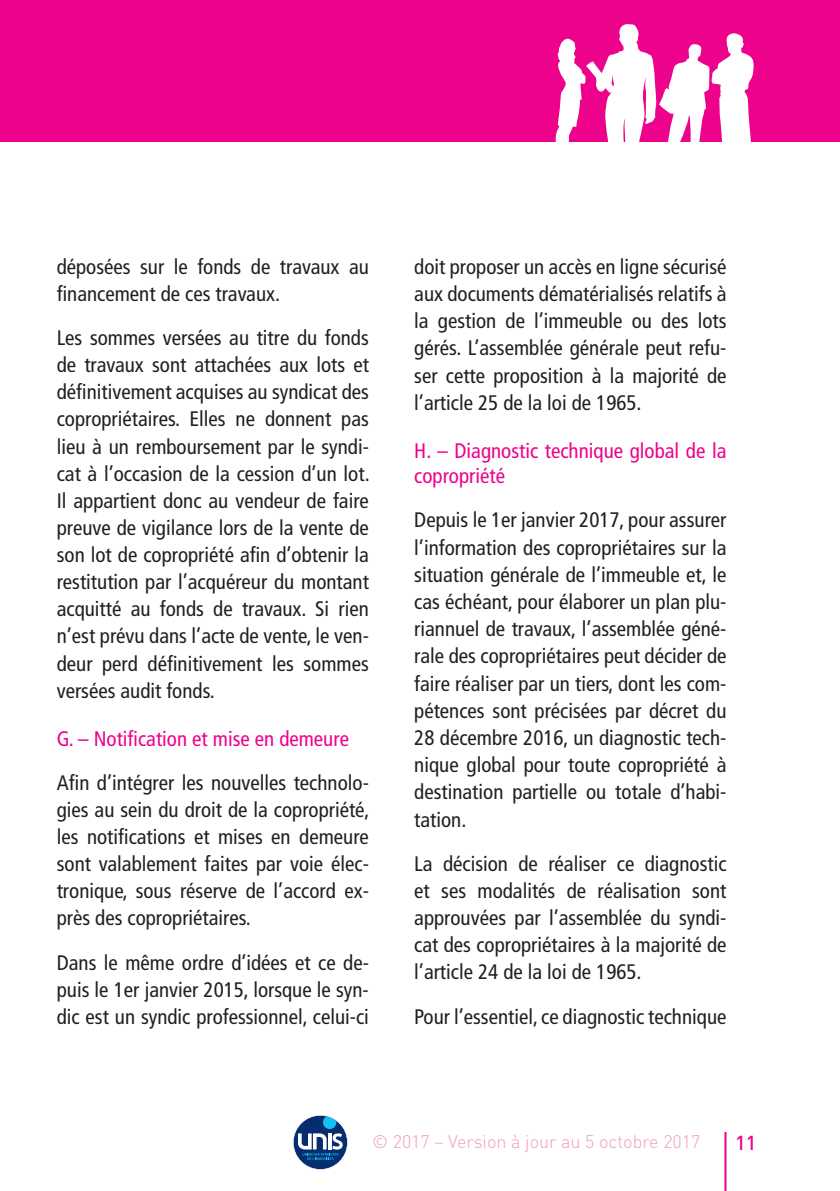
<style>
.page{position:relative;width:840px;height:1191px;background:#fff}
.page>*{position:absolute;margin:0;border:0;box-sizing:border-box;transform-origin:0 0}
.t1{font:condensed 21px/27.2px "Frutiger";color:#231f20;text-align:justify}
.t2{font:condensed 21px/25.4px "Frutiger";color:#ed028c}
.t3{font:500 20px "DIN Pro";color:#ed028c}
.t4{font:300 18px "DIN Pro";color:#f499c2}
</style>
<div class="page">
<div style="left:0;top:0;width:839px;height:142px;background:#ed028c"></div>
<hr style="left:724px;top:1132px;width:2px;height:59px;background:#ed028c">
<svg style="left:555px;top:24px;width:198px;height:118px"></svg>
<svg style="left:293px;top:1115px;width:54px;height:54px"></svg>
<p class="t1" style="left:57px;top:253px;width:313px">déposées sur le fonds de travaux au financement de ces travaux.</p>
<p class="t1" style="left:57px;top:324px;width:314px">Les sommes versées au titre du fonds de travaux sont attachées aux lots et définitivement acquises au syndicat des copropriétaires. Elles ne donnent pas lieu à un remboursement par le syndi&shy;cat à l’occasion de la cession d’un lot.<br>Il appartient donc au vendeur de faire preuve de vigilance lors de la vente de son lot de copropriété afin d’obtenir la restitution par l’acquéreur du montant acquitté au fonds de travaux. Si rien n’est prévu dans l’acte de vente, le ven&shy;deur perd définitivement les sommes versées audit fonds.</p>
<p class="t2" style="left:57px;top:726px;width:293px">G. – Notification et mise en demeure</p>
<p class="t1" style="left:57px;top:769px;width:314px">Afin d’intégrer les nouvelles technolo&shy;gies au sein du droit de la copropriété, les notifications et mises en demeure sont valablement faites par voie élec&shy;tronique, sous réserve de l’accord ex&shy;près des copropriétaires.</p>
<p class="t1" style="left:57px;top:948px;width:313px">Dans le même ordre d’idées et ce de&shy;puis le 1er janvier 2015, lorsque le syn&shy;dic est un syndic professionnel, celui-ci</p>
<p class="t1" style="left:414px;top:253px;width:313px">doit proposer un accès en ligne sécurisé aux documents dématérialisés relatifs à la gestion de l’immeuble ou des lots gérés. L’assemblée générale peut refu&shy;ser cette proposition à la majorité de l’article 25 de la loi de 1965.</p>
<p class="t2" style="left:414px;top:438px;width:313px">H. – Diagnostic technique global de la copropriété</p>
<p class="t1" style="left:414px;top:507px;width:313px">Depuis le 1er janvier 2017, pour assurer l’information des copropriétaires sur la situation générale de l’immeuble et, le cas échéant, pour élaborer un plan plu&shy;riannuel de travaux, l’assemblée géné&shy;rale des copropriétaires peut décider de faire réaliser par un tiers, dont les com&shy;pétences sont précisées par décret du 28 décembre 2016, un diagnostic tech&shy;nique global pour toute copropriété à destination partielle ou totale d’habi&shy;tation.</p>
<p class="t1" style="left:414px;top:850px;width:313px">La décision de réaliser ce diagnostic et ses modalités de réalisation sont approuvées par l’assemblée du syndi&shy;cat des copropriétaires à la majorité de l’article 24 de la loi de 1965.</p>
<p class="t1" style="left:414px;top:1003px;width:313px">Pour l’essentiel, ce diagnostic technique</p>
<p class="t4" style="left:372px;top:1127px;width:329px">© 2017 – Version à jour au 5 octobre 2017</p>
<p class="t3" style="left:734px;top:1126px;width:23px">11</p>
</div>
